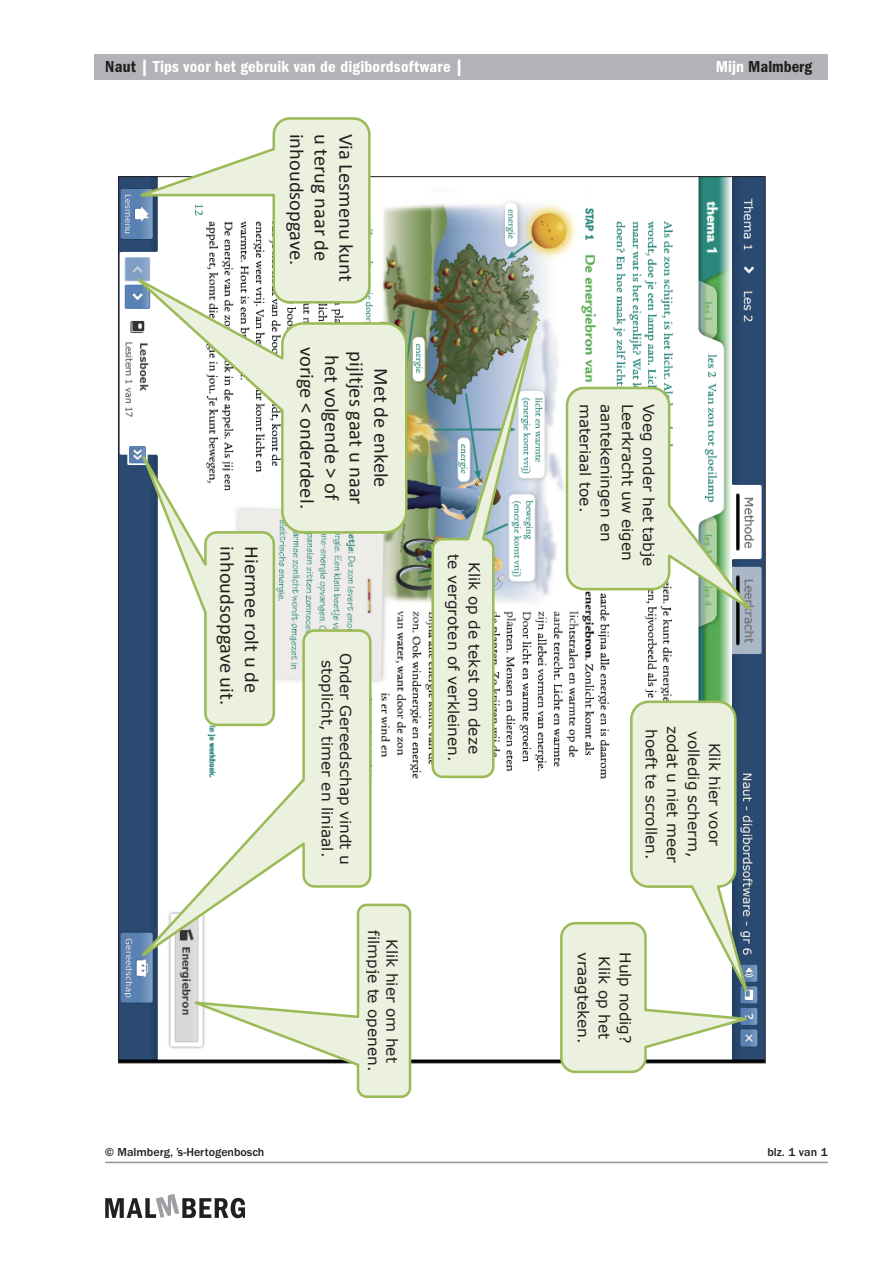
<style>
.page{position:relative;width:893px;height:1263px;background:#fff}
.page>*{position:absolute;margin:0;border:0;box-sizing:border-box;transform-origin:0 0}
.t1{font:20.1px "Calibri";color:#231f20}
.t2{font:16.5px "ITC Franklin Gothic Std Dm Cd";letter-spacing:.01em;color:#fff}
.t3{font:16.5px "ITC Franklin Gothic Std Dm Cd";color:#231f20}
.t4{font:15.15px/18.3px "Verdana";color:#231f20;text-align:center}
.Platte_tekst{font:500 12px "ITC Franklin Gothic Std";color:#231f20}
.s1{color:#231f20}
.s2{color:#fff}
</style>
<div class="page">
<div style="left:95px;top:54px;width:733px;height:25px;background:#b2b3b7"></div>
<svg style="left:105px;top:1194px;width:140px;height:24px"></svg>
<hr style="left:105px;top:1162px;width:723px;height:1px;background:#939598">
<img style="left:120px;top:178px;width:644px;height:883px">
<svg style="left:129px;top:535px;width:147px;height:93px"></svg>
<svg style="left:178px;top:902px;width:235px;height:196px"></svg>
<svg style="left:126px;top:117px;width:246px;height:150px"></svg>
<img style="left:430px;top:241px;width:128px;height:538px">
<div style="left:441px;top:543px;width:44px;height:230px;background:#ebf1de"></div>
<svg style="left:121px;top:267px;width:288px;height:268px"></svg>
<svg style="left:559px;top:699px;width:201px;height:375px"></svg>
<div style="left:642px;top:708px;width:82px;height:172px;background:#ebf1de"></div>
<svg style="left:126px;top:628px;width:247px;height:342px"></svg>
<svg style="left:564px;top:385px;width:197px;height:234px"></svg>
<p class="t2" style="left:105px;top:58px;width:360px"><span class="s1">Naut</span> | Tips voor het gebruik van de digibordsoftware |</p>
<p class="t3" style="left:716px;top:58px;width:98px"><span class="s2">Mijn</span> Malmberg</p>
<p class="t1" style="left:240px;top:546px;width:160px;rotate:90deg">inhoudsopgave uit.</p>
<p class="t1" style="left:264px;top:546px;width:148px;rotate:90deg">Hiermee rolt u de</p>
<p class="t1" style="left:310px;top:134px;width:133px;rotate:90deg">inhoudsopgave.</p>
<p class="t1" style="left:334px;top:134px;width:129px;rotate:90deg">u terug naar de</p>
<p class="t1" style="left:359px;top:134px;width:149px;rotate:90deg">Via Lesmenu kunt</p>
<p class="t1" style="left:320px;top:347px;width:163px;rotate:90deg">vorige &lt; onderdeel.</p>
<p class="t1" style="left:344px;top:355px;width:147px;rotate:90deg">het volgende &gt; of</p>
<p class="t1" style="left:369px;top:351px;width:155px;rotate:90deg">pijltjes gaat u naar</p>
<p class="t1" style="left:394px;top:368px;width:121px;rotate:90deg">Met de enkele</p>
<p class="t4" style="left:355px;top:652px;width:214px;rotate:90deg">Onder Gereedschap vindt u stoplicht, timer en liniaal.</p>
<p class="t4" style="left:401px;top:930px;width:143px;rotate:90deg">Klik hier om het filmpje te openen.</p>
<p class="t4" style="left:485px;top:554px;width:209px;line-height:20.9px;rotate:90deg">Klik op de tekst om deze te vergroten of verkleinen.</p>
<p class="t4" style="left:594px;top:404px;width:110px;rotate:90deg">materiaal toe.</p>
<p class="t4" style="left:616px;top:404px;width:140px;rotate:90deg">aantekeningen en</p>
<p class="t4" style="left:637px;top:404px;width:158px;rotate:90deg">Leerkracht uw eigen</p>
<p class="t4" style="left:658px;top:404px;width:164px;rotate:90deg">Voeg onder het tabje</p>
<p class="t4" style="left:661px;top:729px;width:132px;rotate:90deg">hoeft te scrollen.</p>
<p class="t4" style="left:682px;top:725px;width:139px;rotate:90deg">zodat u niet meer</p>
<p class="t4" style="left:725px;top:731px;width:128px;line-height:21px;rotate:90deg">Klik hier voor volledig scherm,</p>
<p class="t4" style="left:593px;top:951px;width:94px;rotate:90deg">vraagteken.</p>
<p class="t4" style="left:614px;top:956px;width:84px;rotate:90deg">Klik op het</p>
<p class="t4" style="left:635px;top:952px;width:93px;rotate:90deg">Hulp nodig?</p>
<p class="Platte_tekst" style="left:105px;top:1145px;width:161px">© Malmberg, ’s-Hertogenbosch</p>
<p class="Platte_tekst" style="left:767px;top:1145px;width:62px">blz. 1 van 1</p>
</div>
